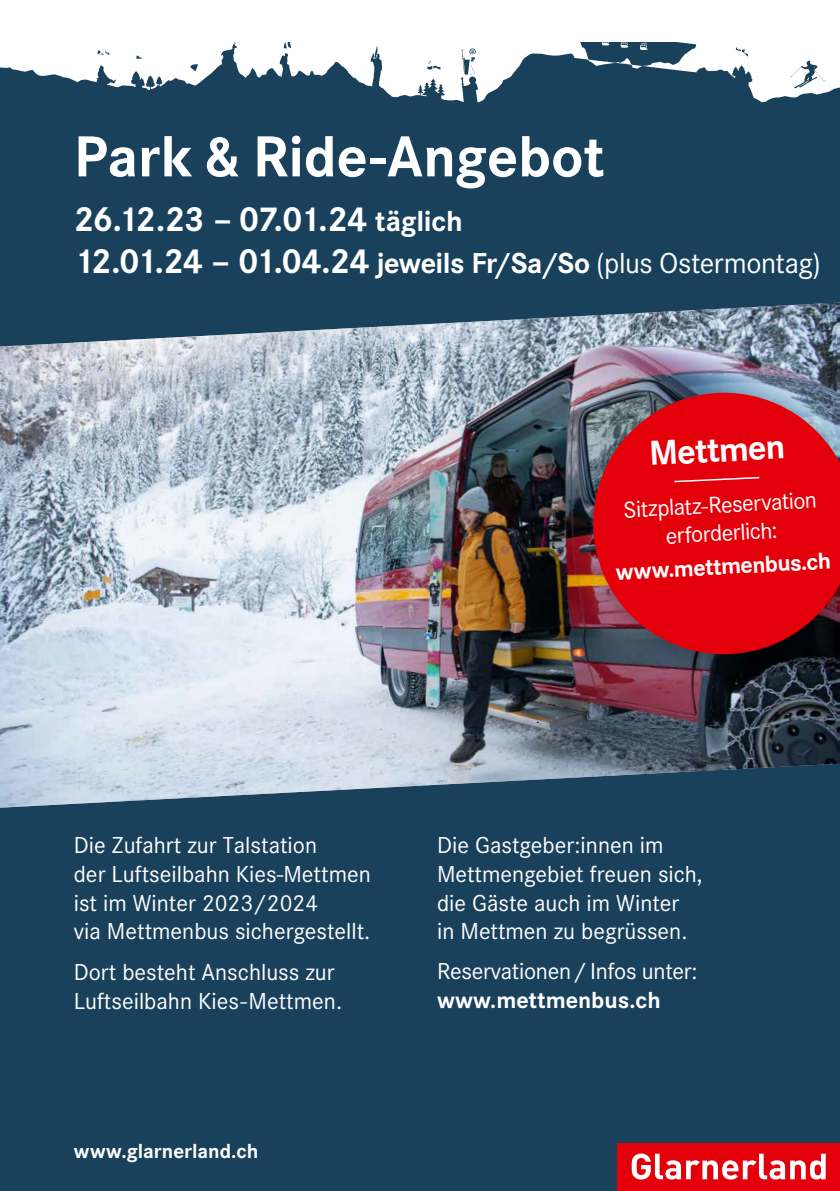
<style>
.page{position:relative;width:840px;height:1191px;background:#fff}
.page>*{position:absolute;margin:0;border:0;box-sizing:border-box;transform-origin:0 0}
.t1{font:700 60px "Corporate S Pro";color:#fff}
.t2{font:700 36px/42px "Corporate S Pro";letter-spacing:-.045em;color:#fff}
.t3{font:24px/28.8px "Corporate S Pro";color:#fff}
.t4{font:700 24px "Corporate S Pro";color:#fff}
.t5{font:700 21px "Corporate S Pro";color:#fff}
.s1{font-size:30px}
.s2{font-weight:400;font-size:30px}
</style>
<div class="page">
<div style="left:0;top:42px;width:839px;height:1149px;background:#1a415c"></div>
<svg style="left:790px;top:61px;width:34px;height:27px"></svg>
<div style="left:617px;top:1143px;width:222px;height:48px;background:#e3000b"></div>
<svg style="left:631px;top:1153px;width:194px;height:26px"></svg>
<img style="left:0;top:302px;width:839px;height:505px">
<img style="left:577px;top:380px;width:262px;height:302px">
<svg style="left:593px;top:393px;width:246px;height:261px;background:#c9111c"></svg>
<svg style="left:672px;top:476px;width:88px;height:7px"></svg>
<h1 class="t1" style="left:74px;top:109px;width:532px">Park &amp; Ride-Angebot</h1>
<h2 class="t2" style="left:74px;top:195px;width:748px">26.12.23 ‒ 07.01.24 <span class="s1">täglich<br></span>12.01.24 ‒ 01.04.24 <span class="s1">jeweils Fr/Sa/So</span> <span class="s2">(plus Ostermontag)</span></h2>
<h2 class="t2" style="left:647px;top:429px;width:138px;rotate:-3deg">Mettmen</h2>
<p class="t3" style="left:622px;top:494px;width:195px;line-height:28px;text-align:center;rotate:-3deg">Sitzplatz-Reservation erforderlich:</p>
<p class="t4" style="left:614px;top:553px;width:217px;rotate:-3deg">www.mettmenbus.ch</p>
<p class="t3" style="left:74px;top:829px;width:298px">Die Zufahrt zur Talstation<br>der Luftseilbahn Kies-Mettmen ist im Winter 2023/2024<br>via Mettmenbus sichergestellt.</p>
<p class="t3" style="left:74px;top:955px;width:270px">Dort besteht Anschluss zur<br>Luftseilbahn Kies-Mettmen.</p>
<p class="t5" style="left:74px;top:1134px;width:186px">www.glarnerland.ch</p>
<p class="t3" style="left:437px;top:829px;width:267px">Die Gastgeber:innen im<br>Mettmengebiet freuen sich, die Gäste auch im Winter<br>in Mettmen zu begrüssen.</p>
<p class="t3" style="left:437px;top:955px;width:262px">Reservationen/ Infos unter:</p>
<p class="t4" style="left:437px;top:981px;width:225px">www.mettmenbus.ch</p>
</div>
